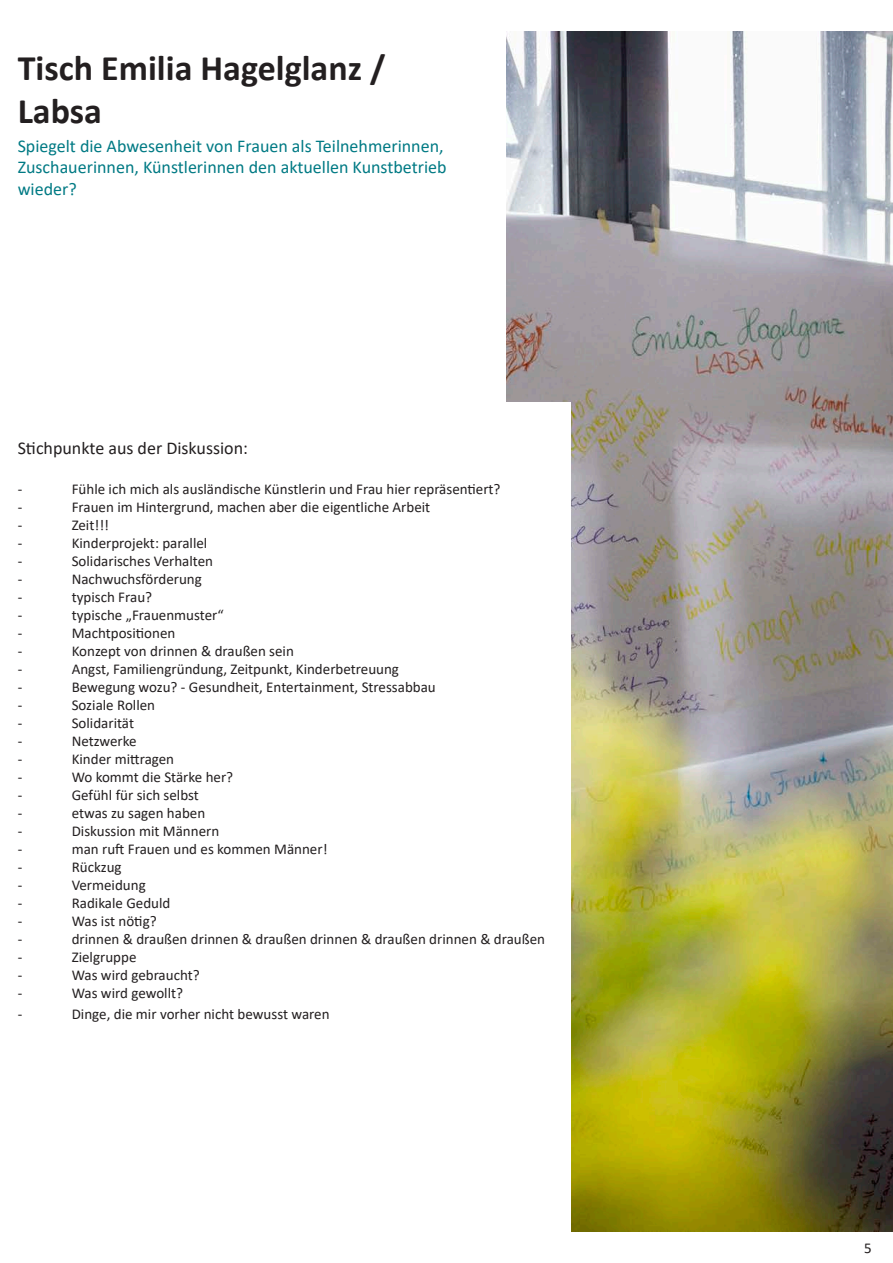
<style>
.page{position:relative;width:893px;height:1263px;background:#fff}
.page>*{position:absolute;margin:0;border:0;box-sizing:border-box;transform-origin:0 0}
.t1{font:700 36px/43.2px "Calibri";color:#231f20}
.t2{font:18px/21.6px "Calibri";color:#007a84}
.t3{font:18px "Calibri";color:#231f20}
.t4{font:15px "Calibri";color:#231f20}
</style>
<div class="page">
<img style="left:507px;top:31px;width:386px;height:1200px">
<div style="left:18px;top:402px;width:553px;height:831px;background:#fff"></div>
<h1 class="t1" style="left:18px;top:46px;width:369px">Tisch Emilia Hagelglanz /<br>Labsa</h1>
<p class="t2" style="left:18px;top:134px;width:430px">Spiegelt die Abwesenheit von Frauen als Teilnehmerinnen,<br>Zuschauerinnen, Künstlerinnen den aktuellen Kunstbetrieb wieder?</p>
<p class="t3" style="left:18px;top:436px;width:232px">Stichpunkte aus der Diskussion:</p>
<p class="t4" style="left:18px;top:478px;width:6px">-</p>
<p class="t4" style="left:72px;top:478px;width:430px">Fühle ich mich als ausländische Künstlerin und Frau hier repräsentiert?</p>
<p class="t4" style="left:18px;top:496px;width:6px">-</p>
<p class="t4" style="left:72px;top:496px;width:360px">Frauen im Hintergrund, machen aber die eigentliche Arbeit</p>
<p class="t4" style="left:18px;top:514px;width:6px">-</p>
<p class="t4" style="left:72px;top:514px;width:39px">Zeit!!!</p>
<p class="t4" style="left:18px;top:532px;width:6px">-</p>
<p class="t4" style="left:72px;top:532px;width:137px">Kinderprojekt: parallel</p>
<p class="t4" style="left:18px;top:550px;width:6px">-</p>
<p class="t4" style="left:72px;top:550px;width:143px">Solidarisches Verhalten</p>
<p class="t4" style="left:18px;top:568px;width:6px">-</p>
<p class="t4" style="left:72px;top:568px;width:132px">Nachwuchsförderung</p>
<p class="t4" style="left:18px;top:586px;width:6px">-</p>
<p class="t4" style="left:72px;top:586px;width:82px">typisch Frau?</p>
<p class="t4" style="left:18px;top:604px;width:6px">-</p>
<p class="t4" style="left:72px;top:604px;width:154px">typische „Frauenmuster“</p>
<p class="t4" style="left:18px;top:622px;width:6px">-</p>
<p class="t4" style="left:72px;top:622px;width:105px">Machtpositionen</p>
<p class="t4" style="left:18px;top:640px;width:6px">-</p>
<p class="t4" style="left:72px;top:640px;width:224px">Konzept von drinnen &amp; draußen sein</p>
<p class="t4" style="left:18px;top:658px;width:6px">-</p>
<p class="t4" style="left:72px;top:658px;width:329px">Angst, Familiengründung, Zeitpunkt, Kinderbetreuung</p>
<p class="t4" style="left:18px;top:676px;width:6px">-</p>
<p class="t4" style="left:72px;top:676px;width:366px">Bewegung wozu? - Gesundheit, Entertainment, Stressabbau</p>
<p class="t4" style="left:18px;top:694px;width:6px">-</p>
<p class="t4" style="left:72px;top:694px;width:85px">Soziale Rollen</p>
<p class="t4" style="left:18px;top:712px;width:6px">-</p>
<p class="t4" style="left:72px;top:712px;width:64px">Solidarität</p>
<p class="t4" style="left:18px;top:730px;width:6px">-</p>
<p class="t4" style="left:72px;top:730px;width:66px">Netzwerke</p>
<p class="t4" style="left:18px;top:748px;width:6px">-</p>
<p class="t4" style="left:72px;top:748px;width:104px">Kinder mittragen</p>
<p class="t4" style="left:18px;top:766px;width:6px">-</p>
<p class="t4" style="left:72px;top:766px;width:163px">Wo kommt die Stärke her?</p>
<p class="t4" style="left:18px;top:784px;width:6px">-</p>
<p class="t4" style="left:72px;top:784px;width:129px">Gefühl für sich selbst</p>
<p class="t4" style="left:18px;top:802px;width:6px">-</p>
<p class="t4" style="left:72px;top:802px;width:135px">etwas zu sagen haben</p>
<p class="t4" style="left:18px;top:820px;width:6px">-</p>
<p class="t4" style="left:72px;top:820px;width:149px">Diskussion mit Männern</p>
<p class="t4" style="left:18px;top:838px;width:6px">-</p>
<p class="t4" style="left:72px;top:838px;width:257px">man ruft Frauen und es kommen Männer!</p>
<p class="t4" style="left:18px;top:856px;width:6px">-</p>
<p class="t4" style="left:72px;top:856px;width:51px">Rückzug</p>
<p class="t4" style="left:18px;top:874px;width:6px">-</p>
<p class="t4" style="left:72px;top:874px;width:76px">Vermeidung</p>
<p class="t4" style="left:18px;top:892px;width:6px">-</p>
<p class="t4" style="left:72px;top:892px;width:100px">Radikale Geduld</p>
<p class="t4" style="left:18px;top:910px;width:6px">-</p>
<p class="t4" style="left:72px;top:910px;width:86px">Was ist nötig?</p>
<p class="t4" style="left:18px;top:928px;width:6px">-</p>
<p class="t4" style="left:72px;top:928px;width:475px">drinnen &amp; draußen drinnen &amp; draußen drinnen &amp; draußen drinnen &amp; draußen</p>
<p class="t4" style="left:18px;top:946px;width:6px">-</p>
<p class="t4" style="left:72px;top:946px;width:66px">Zielgruppe</p>
<p class="t4" style="left:18px;top:964px;width:6px">-</p>
<p class="t4" style="left:72px;top:964px;width:130px">Was wird gebraucht?</p>
<p class="t4" style="left:18px;top:982px;width:6px">-</p>
<p class="t4" style="left:72px;top:982px;width:113px">Was wird gewollt?</p>
<p class="t4" style="left:18px;top:1004px;width:6px">-</p>
<p class="t4" style="left:72px;top:1004px;width:259px">Dinge, die mir vorher nicht bewusst waren</p>
<p class="t4" style="left:864px;top:1237px;width:9px">5</p>
</div>
